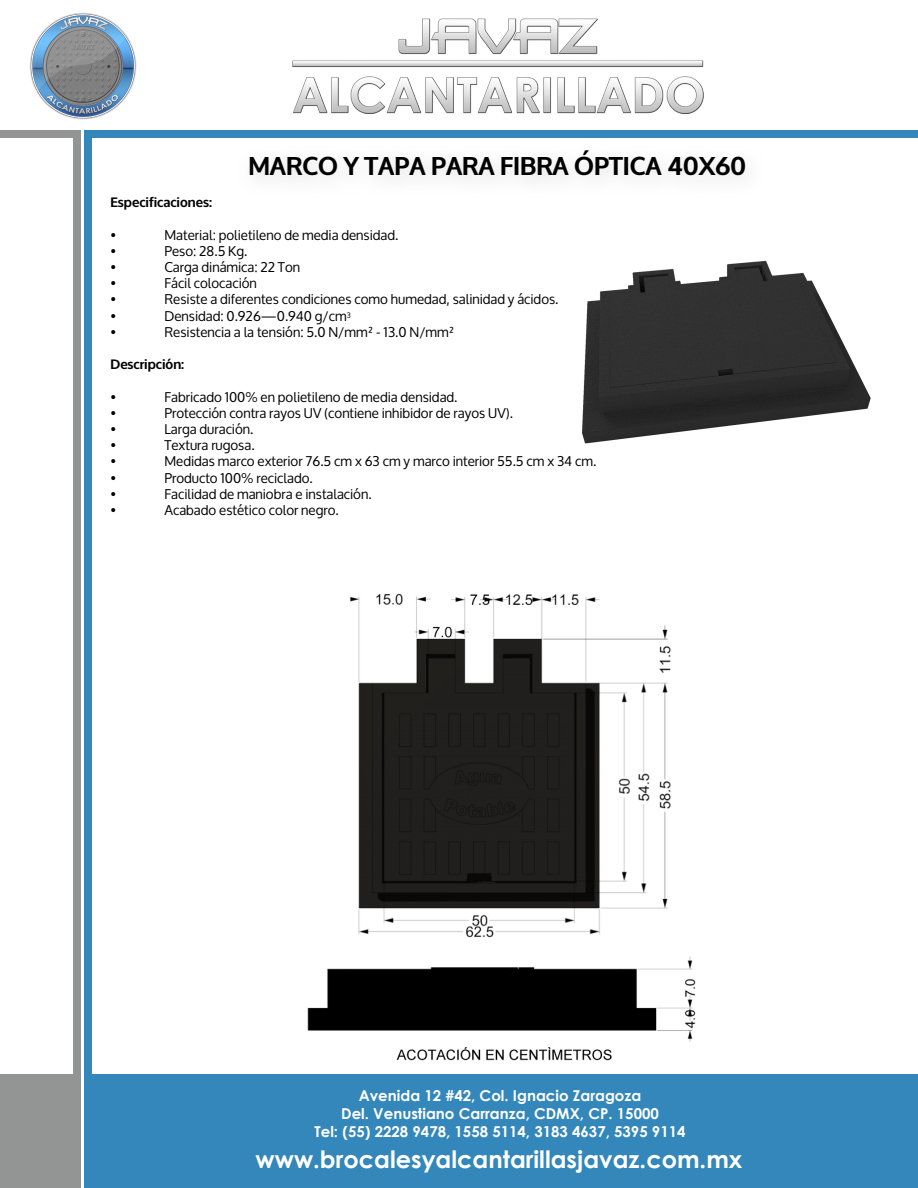
<style>
.page{position:relative;width:918px;height:1188px;background:#fff}
.page>*{position:absolute;margin:0;border:0;box-sizing:border-box;transform-origin:0 0}
.t1{font:700 25.5px "Oxygen";color:#000}
.t2{font:700 24px "Century Gothic";color:#fff}
.t3{font:700 15px/18px "Century Gothic";color:#fff;text-align:center}
.t4{font:13.5px "Oxygen";color:#000}
.t5{font:700 13.5px "Oxygen";color:#000}
</style>
<div class="page">
<img style="left:30px;top:13px;width:106px;height:106px">
<img style="left:292px;top:19px;width:411px;height:94px">
<div style="left:73px;top:130px;width:8px;height:1058px;background:#939594"></div>
<div style="left:0;top:131px;width:81px;height:7px;background:#939594"></div>
<div style="left:84px;top:130px;width:8px;height:1058px;background:#3387ba"></div>
<div style="left:85px;top:130px;width:833px;height:8px;background:#3387ba"></div>
<div style="left:85px;top:1075px;width:833px;height:113px;background:#3387ba"></div>
<div style="left:0;top:1075px;width:77px;height:113px;background:#939594"></div>
<img style="left:582px;top:260px;width:289px;height:184px">
<img style="left:307px;top:593px;width:389px;height:468px">
<h1 class="t1" style="left:248px;top:151px;width:499px">MARCO Y TAPA PARA FIBRA ÓPTICA 40X60</h1>
<p class="t5" style="left:111px;top:194px;width:103px">Especificaciones:</p>
<p class="t4" style="left:111px;top:227px;width:7px">•</p>
<p class="t4" style="left:165px;top:227px;width:235px">Material: polietileno de media densidad.</p>
<p class="t4" style="left:111px;top:243px;width:7px">•</p>
<p class="t4" style="left:165px;top:243px;width:84px">Peso: 28.5 Kg.</p>
<p class="t4" style="left:111px;top:259px;width:7px">•</p>
<p class="t4" style="left:165px;top:259px;width:137px">Carga dinámica: 22 Ton</p>
<p class="t4" style="left:111px;top:276px;width:7px">•</p>
<p class="t4" style="left:165px;top:276px;width:94px">Fácil colocación</p>
<p class="t4" style="left:111px;top:292px;width:7px">•</p>
<p class="t4" style="left:165px;top:292px;width:396px">Resiste a diferentes condiciones como humedad, salinidad y ácidos.</p>
<p class="t4" style="left:111px;top:308px;width:7px">•</p>
<p class="t4" style="left:165px;top:308px;width:188px">Densidad: 0.926—0.940 g/cm<sup>3</sup></p>
<p class="t4" style="left:111px;top:324px;width:7px">•</p>
<p class="t4" style="left:165px;top:324px;width:291px">Resistencia a la tensión: 5.0 N/mm² - 13.0 N/mm²</p>
<p class="t5" style="left:111px;top:356px;width:75px">Descripción:</p>
<p class="t4" style="left:111px;top:389px;width:7px">•</p>
<p class="t4" style="left:165px;top:389px;width:295px">Fabricado 100% en polietileno de media densidad.</p>
<p class="t4" style="left:111px;top:405px;width:7px">•</p>
<p class="t4" style="left:165px;top:405px;width:350px">Protección contra rayos UV (contiene inhibidor de rayos UV).</p>
<p class="t4" style="left:111px;top:421px;width:7px">•</p>
<p class="t4" style="left:165px;top:421px;width:90px">Larga duración.</p>
<p class="t4" style="left:111px;top:438px;width:7px">•</p>
<p class="t4" style="left:165px;top:438px;width:92px">Textura rugosa.</p>
<p class="t4" style="left:111px;top:454px;width:7px">•</p>
<p class="t4" style="left:165px;top:454px;width:433px">Medidas marco exterior 76.5 cm x 63 cm y marco interior 55.5 cm x 34 cm.</p>
<p class="t4" style="left:111px;top:470px;width:7px">•</p>
<p class="t4" style="left:165px;top:470px;width:150px">Producto 100% reciclado.</p>
<p class="t4" style="left:111px;top:486px;width:7px">•</p>
<p class="t4" style="left:165px;top:486px;width:209px">Facilidad de maniobra e instalación.</p>
<p class="t4" style="left:111px;top:502px;width:7px">•</p>
<p class="t4" style="left:165px;top:502px;width:176px">Acabado estético color negro.</p>
<p class="t3" style="left:314px;top:1086px;width:373px">Avenida 12 #42, Col. Ignacio Zaragoza<br>Del. Venustiano Carranza, CDMX, CP. 15000<br>Tel: (55) 2228 9478, 1558 5114, 3183 4637, 5395 9114</p>
<h2 class="t2" style="left:256px;top:1141px;width:488px">www.brocalesyalcantarillasjavaz.com.mx</h2>
</div>
